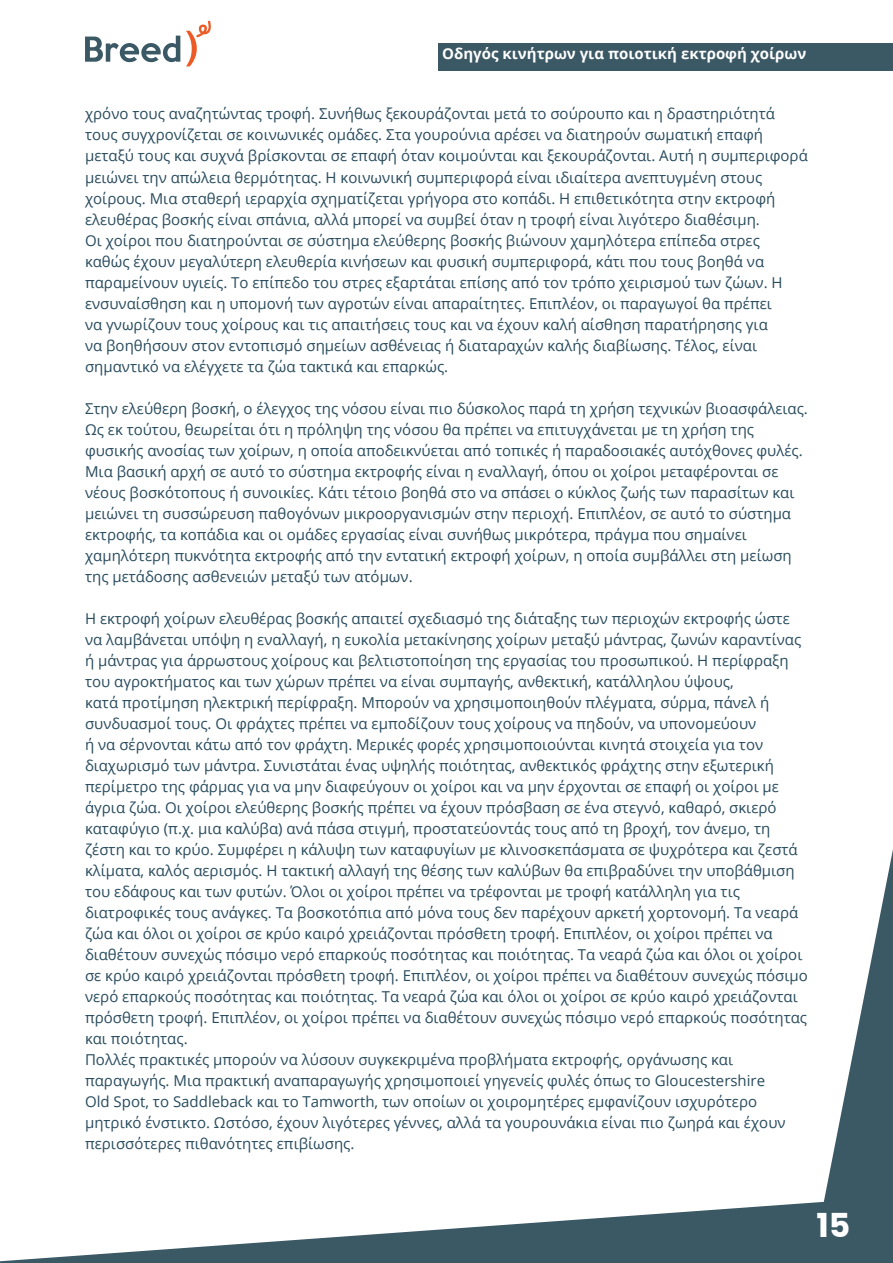
<style>
.page{position:relative;width:893px;height:1263px;background:#fff}
.page>*{position:absolute;margin:0;border:0;box-sizing:border-box;transform-origin:0 0}
.t1{font:700 33px "Poppins";color:#fff}
.t2{font:15px/21px "Open Sans";color:#284b5d}
.t3{font:700 15px "Open Sans";color:#fff}
</style>
<div class="page">
<svg style="left:0;top:1202px;width:824px;height:61px;fill:#3b5865"></svg>
<svg style="left:824px;top:849px;width:69px;height:414px"></svg>
<svg style="left:85px;top:36px;width:95px;height:26px"></svg>
<svg style="left:186px;top:20px;width:25px;height:46px"></svg>
<div style="left:438px;top:44px;width:455px;height:27px;background:#3b5865"></div>
<p class="t3" style="left:442px;top:42px;width:366px">Οδηγός κινήτρων για ποιοτική εκτροφή χοίρων</p>
<p class="t2" style="left:85px;top:103px;width:724px">χρόνο τους αναζητώντας τροφή. Συνήθως ξεκουράζονται μετά το σούρουπο και η δραστηριότητά τους συγχρονίζεται σε κοινωνικές ομάδες. Στα γουρούνια αρέσει να διατηρούν σωματική επαφή μεταξύ τους και συχνά βρίσκονται σε επαφή όταν κοιμούνται και ξεκουράζονται. Αυτή η συμπεριφορά μειώνει την απώλεια θερμότητας. Η κοινωνική συμπεριφορά είναι ιδιαίτερα ανεπτυγμένη στους χοίρους. Μια σταθερή ιεραρχία σχηματίζεται γρήγορα στο κοπάδι. Η επιθετικότητα στην εκτροφή ελευθέρας βοσκής είναι σπάνια, αλλά μπορεί να συμβεί όταν η τροφή είναι λιγότερο διαθέσιμη.<br>Οι χοίροι που διατηρούνται σε σύστημα ελεύθερης βοσκής βιώνουν χαμηλότερα επίπεδα στρες καθώς έχουν μεγαλύτερη ελευθερία κινήσεων και φυσική συμπεριφορά, κάτι που τους βοηθά να παραμείνουν υγιείς. Το επίπεδο του στρες εξαρτάται επίσης από τον τρόπο χειρισμού των ζώων. Η ενσυναίσθηση και η υπομονή των αγροτών είναι απαραίτητες. Επιπλέον, οι παραγωγοί θα πρέπει<br>να γνωρίζουν τους χοίρους και τις απαιτήσεις τους και να έχουν καλή αίσθηση παρατήρησης για<br>να βοηθήσουν στον εντοπισμό σημείων ασθένειας ή διαταραχών καλής διαβίωσης. Τέλος, είναι σημαντικό να ελέγχετε τα ζώα τακτικά και επαρκώς.</p>
<p class="t2" style="left:85px;top:397px;width:724px">Στην ελεύθερη βοσκή, ο έλεγχος της νόσου είναι πιο δύσκολος παρά τη χρήση τεχνικών βιοασφάλειας.<br>Ως εκ τούτου, θεωρείται ότι η πρόληψη της νόσου θα πρέπει να επιτυγχάνεται με τη χρήση της φυσικής ανοσίας των χοίρων, η οποία αποδεικνύεται από τοπικές ή παραδοσιακές αυτόχθονες φυλές.<br>Μια βασική αρχή σε αυτό το σύστημα εκτροφής είναι η εναλλαγή, όπου οι χοίροι μεταφέρονται σε νέους βοσκότοπους ή συνοικίες. Κάτι τέτοιο βοηθά στο να σπάσει ο κύκλος ζωής των παρασίτων και μειώνει τη συσσώρευση παθογόνων μικροοργανισμών στην περιοχή. Επιπλέον, σε αυτό το σύστημα εκτροφής, τα κοπάδια και οι ομάδες εργασίας είναι συνήθως μικρότερα, πράγμα που σημαίνει χαμηλότερη πυκνότητα εκτροφής από την εντατική εκτροφή χοίρων, η οποία συμβάλλει στη μείωση της μετάδοσης ασθενειών μεταξύ των ατόμων.</p>
<p class="t2" style="left:85px;top:607px;width:724px">Η εκτροφή χοίρων ελευθέρας βοσκής απαιτεί σχεδιασμό της διάταξης των περιοχών εκτροφής ώστε να λαμβάνεται υπόψη η εναλλαγή, η ευκολία μετακίνησης χοίρων μεταξύ μάντρας, ζωνών καραντίνας ή μάντρας για άρρωστους χοίρους και βελτιστοποίηση της εργασίας του προσωπικού. Η περίφραξη του αγροκτήματος και των χώρων πρέπει να είναι συμπαγής, ανθεκτική, κατάλληλου ύψους,<br>κατά προτίμηση ηλεκτρική περίφραξη. Μπορούν να χρησιμοποιηθούν πλέγματα, σύρμα, πάνελ ή συνδυασμοί τους. Οι φράχτες πρέπει να εμποδίζουν τους χοίρους να πηδούν, να υπονομεύουν<br>ή να σέρνονται κάτω από τον φράχτη. Μερικές φορές χρησιμοποιούνται κινητά στοιχεία για τον διαχωρισμό των μάντρα. Συνιστάται ένας υψηλής ποιότητας, ανθεκτικός φράχτης στην εξωτερική περίμετρο της φάρμας για να μην διαφεύγουν οι χοίροι και να μην έρχονται σε επαφή οι χοίροι με άγρια ζώα. Οι χοίροι ελεύθερης βοσκής πρέπει να έχουν πρόσβαση σε ένα στεγνό, καθαρό, σκιερό καταφύγιο (π.χ. μια καλύβα) ανά πάσα στιγμή, προστατεύοντάς τους από τη βροχή, τον άνεμο, τη ζέστη και το κρύο. Συμφέρει η κάλυψη των καταφυγίων με κλινοσκεπάσματα σε ψυχρότερα και ζεστά κλίματα, καλός αερισμός. Η τακτική αλλαγή της θέσης των καλύβων θα επιβραδύνει την υποβάθμιση του εδάφους και των φυτών. Όλοι οι χοίροι πρέπει να τρέφονται με τροφή κατάλληλη για τις διατροφικές τους ανάγκες. Τα βοσκοτόπια από μόνα τους δεν παρέχουν αρκετή χορτονομή. Τα νεαρά ζώα και όλοι οι χοίροι σε κρύο καιρό χρειάζονται πρόσθετη τροφή. Επιπλέον, οι χοίροι πρέπει να διαθέτουν συνεχώς πόσιμο νερό επαρκούς ποσότητας και ποιότητας. Τα νεαρά ζώα και όλοι οι χοίροι σε κρύο καιρό χρειάζονται πρόσθετη τροφή. Επιπλέον, οι χοίροι πρέπει να διαθέτουν συνεχώς πόσιμο νερό επαρκούς ποσότητας και ποιότητας. Τα νεαρά ζώα και όλοι οι χοίροι σε κρύο καιρό χρειάζονται πρόσθετη τροφή. Επιπλέον, οι χοίροι πρέπει να διαθέτουν συνεχώς πόσιμο νερό επαρκούς ποσότητας και ποιότητας.<br>Πολλές πρακτικές μπορούν να λύσουν συγκεκριμένα προβλήματα εκτροφής, οργάνωσης και παραγωγής. Μια πρακτική αναπαραγωγής χρησιμοποιεί γηγενείς φυλές όπως το Gloucestershire<br>Old Spot, το Saddleback και το Tamworth, των οποίων οι χοιρομητέρες εμφανίζουν ισχυρότερο μητρικό ένστικτο. Ωστόσο, έχουν λιγότερες γέννες, αλλά τα γουρουνάκια είναι πιο ζωηρά και έχουν περισσότερες πιθανότητες επιβίωσης.</p>
<h1 class="t1" style="left:816px;top:1206px;width:35px">15</h1>
</div>
